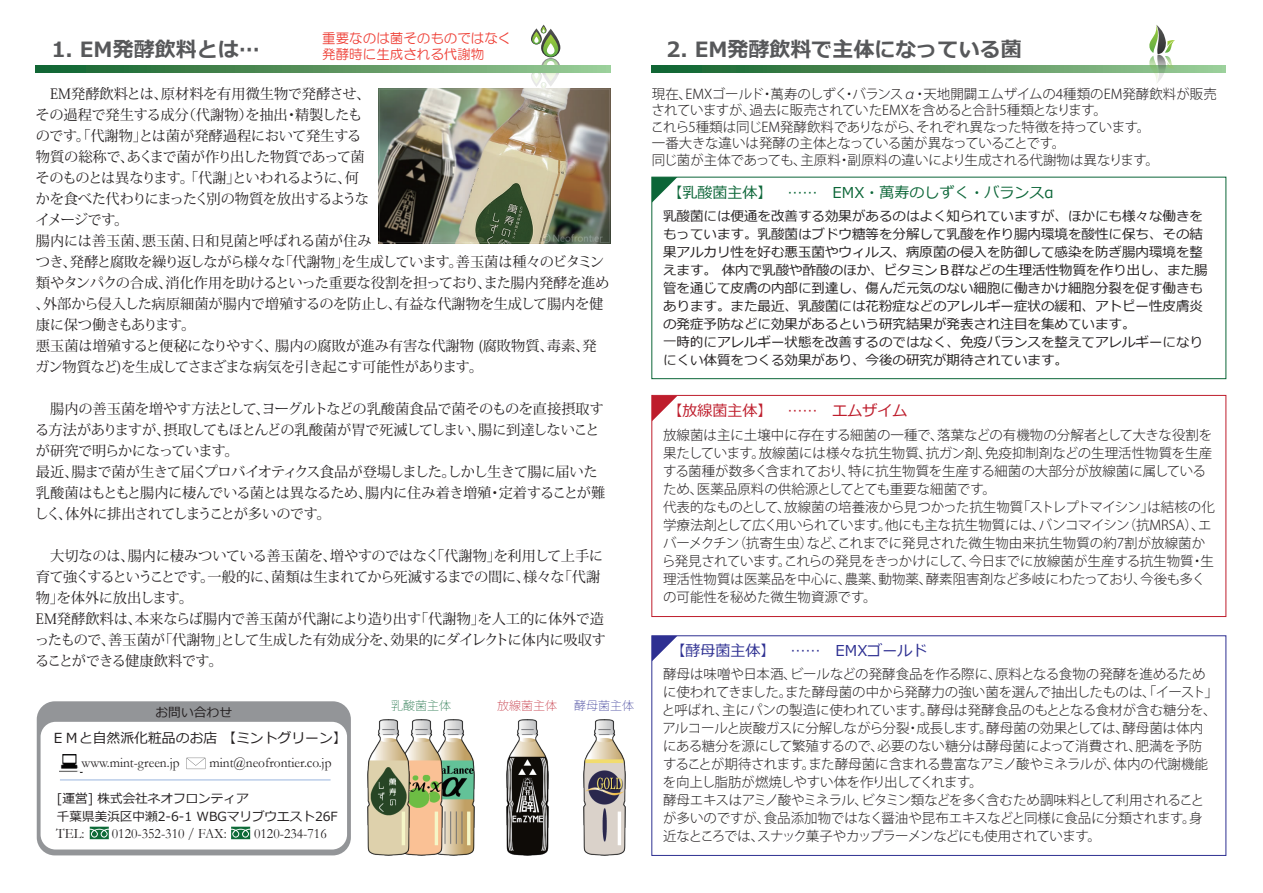
<style>
.page{position:relative;width:1263px;height:893px;background:#fff}
.page>*{position:absolute;margin:0;border:0;box-sizing:border-box;transform-origin:0 0}
.t1{font:700 21px "Meiryo";color:#57585a}
.t2{font:15px "Meiryo";color:#0c6638}
.t3{font:15px "Meiryo";color:#2e3092}
.t4{font:15px "Meiryo";color:#be1d2c}
.t5{font:14.4px "Garamond";color:#231f20;scale:.95 1}
.t6{font:14.25px/21px "Koz Min Pro";letter-spacing:-.03em;color:#231f20}
.t7{font:14.1px "Garamond";color:#231f20;scale:.95 1}
.t8{font:13.8px "Meiryo";color:#231f20}
.t9{font:300 13.5px/18px "Koz Go Pro";letter-spacing:-.01em;color:#231f20}
.t10{font:13.5px/18px "Meiryo";color:#231f20}
.t11{font:13.5px/16.5px "HG Maru Gothic MPRO";color:#ee3e35}
.t12{font:12.75px "Meiryo";color:#231f20}
.t13{font:12.6px/18.5px "Meiryo";color:#231f20}
.t14{font:200 12px "Koz Go Pro";color:#0c6638}
.t15{font:200 12px "Koz Go Pro";color:#be1d2c}
.t16{font:200 12px "Koz Go Pro";color:#2e3092}
.s1{font-family:"Koz Go Pro"}
</style>
<div class="page">
<div style="left:37px;top:701px;width:314px;height:154px;background:#939598;border-radius:18px"></div>
<div style="left:41px;top:722px;width:306px;height:127px;background:#fff;border-radius:15px"></div>
<svg style="left:187px;top:758px;width:18px;height:11px"></svg>
<svg style="left:90px;top:827px;width:19px;height:12px"></svg>
<img style="left:60px;top:755px;width:23px;height:17px">
<svg style="left:231px;top:827px;width:19px;height:12px"></svg>
<hr style="left:60px;top:779px;width:271px;height:2px;background:#bacde9">
<svg style="left:652px;top:66px;width:574px;height:6px;background:#55925e"></svg>
<svg style="left:1148px;top:25px;width:27px;height:58px"></svg>
<div style="left:651px;top:177px;width:575px;height:202px;border:1px solid #0c6638"></div>
<svg style="left:652px;top:177px;width:25px;height:26px"></svg>
<div style="left:651px;top:395px;width:575px;height:222px;border:1px solid #be1d2c"></div>
<svg style="left:652px;top:396px;width:25px;height:25px"></svg>
<div style="left:651px;top:635px;width:575px;height:221px;border:1px solid #2e3092"></div>
<svg style="left:652px;top:636px;width:25px;height:25px"></svg>
<img style="left:506px;top:719px;width:42px;height:136px">
<img style="left:583px;top:719px;width:42px;height:136px">
<img style="left:443px;top:719px;width:31px;height:136px">
<img style="left:410px;top:719px;width:33px;height:136px">
<img style="left:368px;top:719px;width:42px;height:136px">
<svg style="left:531px;top:28px;width:11px;height:17px"></svg>
<svg style="left:532px;top:25px;width:14px;height:19px"></svg>
<svg style="left:541px;top:29px;width:19px;height:28px"></svg>
<svg style="left:543px;top:34px;width:15px;height:23px"></svg>
<svg style="left:547px;top:43px;width:7px;height:11px"></svg>
<svg style="left:532px;top:72px;width:14px;height:16px"></svg>
<svg style="left:541px;top:58px;width:19px;height:29px"></svg>
<svg style="left:543px;top:59px;width:15px;height:22px"></svg>
<svg style="left:547px;top:61px;width:7px;height:11px"></svg>
<svg style="left:36px;top:66px;width:574px;height:6px;background:#579560"></svg>
<img style="left:378px;top:88px;width:232px;height:155px">
<h1 class="t1" style="left:51px;top:35px;width:210px">1. EM発酵飲料とは…</h1>
<p class="t11" style="left:322px;top:29px;width:191px">重要なのは菌そのものではなく発酵時に生成される代謝物</p>
<p class="t6" style="left:35px;top:83px;width:575px">　EM発酵飲料とは、原材料を有用微生物で発酵させ、<br>その過程で発生する成分（代謝物）を抽出・精製したも<br>のです。「代謝物」とは菌が発酵過程において発生する<br>物質の総称で、あくまで菌が作り出した物質であって菌<br>そのものとは異なります。「代謝」といわれるように、何<br>かを食べた代わりにまったく別の物質を放出するような<br>イメージです。<br>腸内には善玉菌、悪玉菌、日和見菌と呼ばれる菌が住み<br>つき、発酵と腐敗を繰り返しながら様々な「代謝物」を生成しています。善玉菌は種々のビタミン類やタンパクの合成、消化作用を助けるといった重要な役割を担っており、また腸内発酵を進め、外部から侵入した病原細菌が腸内で増殖するのを防止し、有益な代謝物を生成して腸内を健康に保つ働きもあります。<br>悪玉菌は増殖すると便秘になりやすく、腸内の腐敗が進み有害な代謝物 (腐敗物質、毒素、発ガン物質など)を生成してさまざまな病気を引き起こす可能性があります。</p>
<p class="t6" style="left:35px;top:398px;width:572px">　腸内の善玉菌を増やす方法として、ヨーグルトなどの乳酸菌食品で菌そのものを直接摂取する方法がありますが、摂取してもほとんどの乳酸菌が胃で死滅してしまい、腸に到達しないことが研究で明らかになっています。<br>最近、腸まで菌が生きて届くプロバイオティクス食品が登場しました。しかし生きて腸に届いた乳酸菌はもともと腸内に棲んでいる菌とは異なるため、腸内に住み着き増殖・定着することが難しく、体外に排出されてしまうことが多いのです。</p>
<p class="t6" style="left:35px;top:545px;width:572px">　大切なのは、腸内に棲みついている善玉菌を、増やすのではなく「代謝物」を利用して上手に育て強くするということです。一般的に、菌類は生まれてから死滅するまでの間に、様々な「代謝物」を体外に放出します。<br>EM発酵飲料は、本来ならば腸内で善玉菌が代謝により造り出す「代謝物」を人工的に体外で造ったもので、善玉菌が「代謝物」として生成した有効成分を、効果的にダイレクトに体内に吸収することができる健康飲料です。</p>
<p class="t12" style="left:155px;top:703px;width:78px">お問い合わせ</p>
<p class="t8" style="left:51px;top:728px;width:297px">ＥＭと自然派化粧品のお店 【ミントグリーン】</p>
<p class="t7" style="left:81px;top:753px;width:265px">www.mint-green.jp<span class="s1">　　</span> mint@neofrontier.co.jp</p>
<p class="t13" style="left:57px;top:790px;width:282px">[運営] 株式会社ネオフロンティア<br>千葉県美浜区中瀬2-6-1 WBGマリブウエスト26F</p>
<p class="t5" style="left:56px;top:824px;width:31px">TEL:</p>
<p class="t5" style="left:112px;top:824px;width:122px">0120-352-310 / FAX:</p>
<p class="t5" style="left:254px;top:824px;width:78px">0120-234-716</p>
<p class="t14" style="left:391px;top:698px;width:61px">乳酸菌主体</p>
<p class="t15" style="left:497px;top:698px;width:61px">放線菌主体</p>
<p class="t16" style="left:574px;top:698px;width:61px">酵母菌主体</p>
<h1 class="t1" style="left:666px;top:35px;width:357px">2. EM発酵飲料で主体になっている菌</h1>
<p class="t9" style="left:651px;top:86px;width:567px;line-height:16.5px">現在、EMXゴールド・萬寿のしずく・バランスα・天地開闢エムザイムの4種類のEM発酵飲料が販売されていますが、過去に販売されていたEMXを含めると合計5種類となります。<br>これら5種類は同じEM発酵飲料でありながら、それぞれ異なった特徴を持っています。<br>一番大きな違いは発酵の主体となっている菌が異なっていることです。<br>同じ菌が主体であっても、主原料・副原料の違いにより生成される代謝物は異なります。</p>
<p class="t2" style="left:667px;top:182px;width:387px">【乳酸菌主体】　……　EMX・萬寿のしずく・バランスα</p>
<p class="t10" style="left:663px;top:208px;width:546px">乳酸菌には便通を改善する効果があるのはよく知られていますが、ほかにも様々な働きをもっています。乳酸菌はブドウ糖等を分解して乳酸を作り腸内環境を酸性に保ち、その結果アルカリ性を好む悪玉菌やウィルス、病原菌の侵入を防御して感染を防ぎ腸内環境を整えます。 体内で乳酸や酢酸のほか、ビタミンＢ群などの生理活性物質を作り出し、また腸管を通じて皮膚の内部に到達し、傷んだ元気のない細胞に働きかけ細胞分裂を促す働きもあります。また最近、乳酸菌には花粉症などのアレルギー症状の緩和、アトピー性皮膚炎の発症予防などに効果があるという研究結果が発表され注目を集めています。<br>一時的にアレルギー状態を改善するのではなく、免疫バランスを整えてアレルギーになりにくい体質をつくる効果があり、今後の研究が期待されています。</p>
<p class="t4" style="left:667px;top:400px;width:241px">【放線菌主体】　……　エムザイム</p>
<p class="t9" style="left:662px;top:426px;width:554px">放線菌は主に土壌中に存在する細菌の一種で、落葉などの有機物の分解者として大きな役割を果たしています。放線菌には様々な抗生物質、抗ガン剤、免疫抑制剤などの生理活性物質を生産する菌種が数多く含まれており、特に抗生物質を生産する細菌の大部分が放線菌に属しているため、医薬品原料の供給源としてとても重要な細菌です。<br>代表的なものとして、放線菌の培養液から見つかった抗生物質「ストレプトマイシン」は結核の化学療法剤として広く用いられています。他にも主な抗生物質には、バンコマイシン（抗MRSA）、エバーメクチン（抗寄生虫）など、これまでに発見された微生物由来抗生物質の約7割が放線菌から発見されています。これらの発見をきっかけにして、今日までに放線菌が生産する抗生物質・生理活性物質は医薬品を中心に、農薬、動物薬、酵素阻害剤など多岐にわたっており、今後も多くの可能性を秘めた微生物資源です。</p>
<p class="t3" style="left:670px;top:640px;width:258px">【酵母菌主体】　……　EMXゴールド</p>
<p class="t9" style="left:662px;top:665px;width:557px">酵母は味噌や日本酒、ビールなどの発酵食品を作る際に、原料となる食物の発酵を進めるために使われてきました。また酵母菌の中から発酵力の強い菌を選んで抽出したものは、「イースト」と呼ばれ、主にパンの製造に使われています。酵母は発酵食品のもととなる食材が含む糖分を、アルコールと炭酸ガスに分解しながら分裂・成長します。酵母菌の効果としては、酵母菌は体内にある糖分を源にして繁殖するので、必要のない糖分は酵母菌によって消費され、肥満を予防することが期待されます。また酵母菌に含まれる豊富なアミノ酸やミネラルが、体内の代謝機能を向上し脂肪が燃焼しやすい体を作り出してくれます。<br>酵母エキスはアミノ酸やミネラル、ビタミン類などを多く含むため調味料として利用されることが多いのですが、食品添加物ではなく醤油や昆布エキスなどと同様に食品に分類されます。身近なところでは、スナック菓子やカップラーメンなどにも使用されています。</p>
</div>
